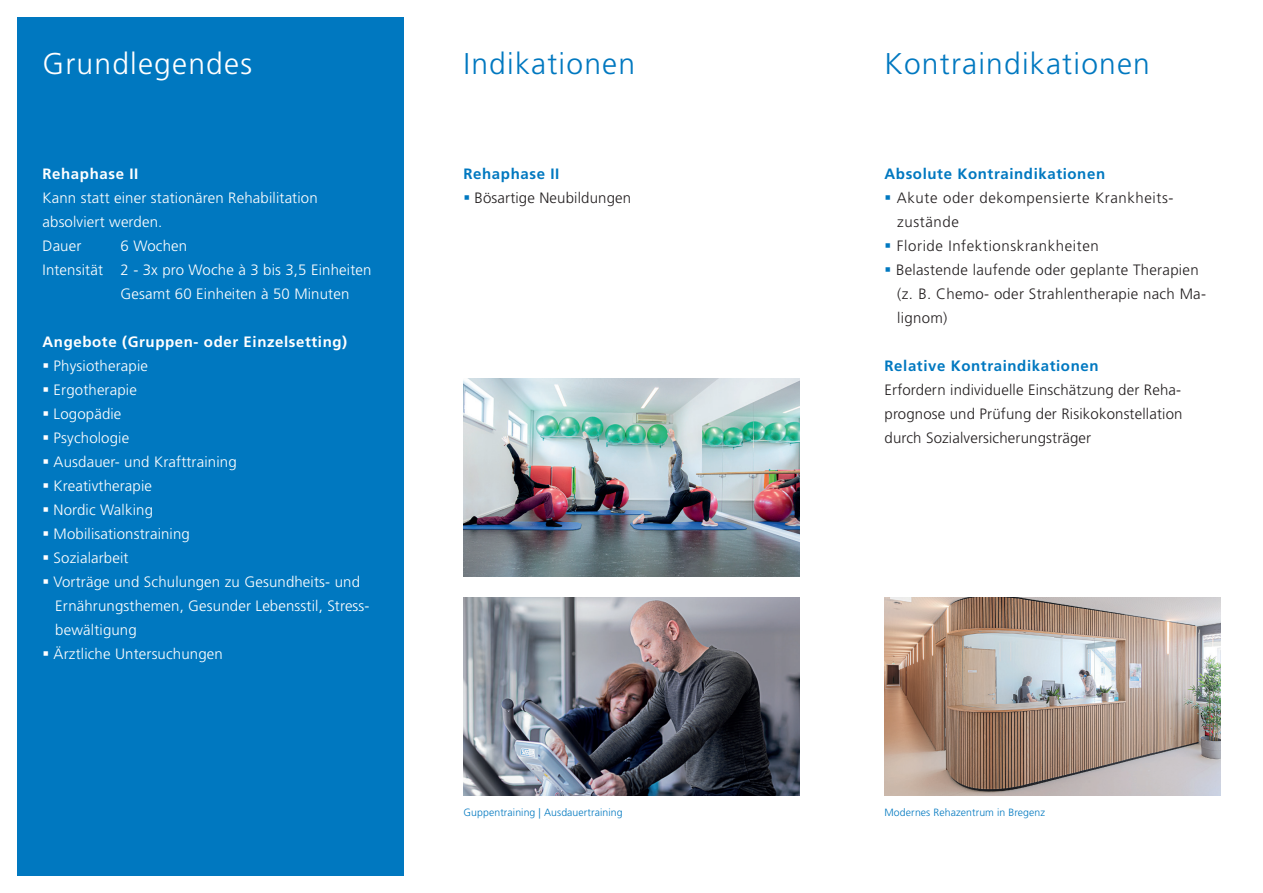
<style>
.page{position:relative;width:1263px;height:893px;background:#fff}
.page>*{position:absolute;margin:0;border:0;box-sizing:border-box;transform-origin:0 0}
.t1{font:300 30px "Frutiger";letter-spacing:.04em;color:#0078c0}
.t2{font:300 30px "Frutiger";letter-spacing:.04em;color:#fff}
.t3{font:300 15px/24px "Frutiger";letter-spacing:.01em;color:#fff}
.t4{font:300 15px/24px "Frutiger";letter-spacing:.02em;color:#231f20}
.t5{font:700 15px "Frutiger";letter-spacing:.04em;color:#0078c0}
.t6{font:700 15px "Frutiger";letter-spacing:.04em;color:#fff}
.t7{font:300 10.5px "Frutiger";letter-spacing:.01em;color:#0078c0}
</style>
<div class="page">
<div style="left:17px;top:17px;width:387px;height:859px;background:#0078c0"></div>
<img style="left:884px;top:597px;width:336px;height:198px">
<img style="left:463px;top:598px;width:336px;height:197px">
<img style="left:463px;top:379px;width:336px;height:197px">
<h1 class="t2" style="left:43px;top:47px;width:211px">Grundlegendes</h1>
<h1 class="t1" style="left:463px;top:47px;width:173px">Indikationen</h1>
<h1 class="t1" style="left:884px;top:47px;width:267px">Kontraindikationen</h1>
<p class="t6" style="left:43px;top:165px;width:97px">Rehaphase II</p>
<p class="t3" style="left:43px;top:186px;width:277px">Kann statt einer stationären Rehabilitation absolviert werden.<br>Dauer</p>
<p class="t3" style="left:121px;top:234px;width:68px">6 Wochen</p>
<p class="t3" style="left:43px;top:258px;width:330px">Intensität 2 - 3x pro Woche à 3 bis 3,5 Einheiten</p>
<p class="t3" style="left:121px;top:282px;width:230px">Gesamt 60 Einheiten à 50 Minuten</p>
<p class="t6" style="left:43px;top:333px;width:306px">Angebote (Gruppen- oder Einzelsetting)</p>
<p class="t3" style="left:54px;top:354px;width:317px">Physiotherapie<br>Ergotherapie<br>Logopädie<br>Psychologie<br>Ausdauer- und Krafttraining<br>Kreativtherapie<br>Nordic Walking<br>Mobilisationstraining<br>Sozialarbeit<br>Vorträge und Schulungen zu Gesundheits- und<br>Ernährungsthemen, Gesunder Lebensstil, Stress&shy;bewältigung<br>Ärztliche Untersuchungen</p>
<p class="t5" style="left:463px;top:165px;width:97px">Rehaphase II</p>
<p class="t4" style="left:475px;top:186px;width:158px">Bösartige Neubildungen</p>
<p class="t5" style="left:884px;top:165px;width:222px">Absolute Kontraindikationen</p>
<p class="t4" style="left:896px;top:186px;width:312px">Akute oder dekompensierte Krankheits&shy;zustände<br>Floride Infektionskrankheiten<br>Belastende laufende oder geplante Therapien (z. B. Chemo- oder Strahlentherapie nach Ma&shy;lignom)</p>
<p class="t5" style="left:884px;top:357px;width:216px">Relative Kontraindikationen</p>
<p class="t4" style="left:884px;top:378px;width:299px;text-align:justify">Erfordern individuelle Einschätzung der Reha&shy;prognose und Prüfung der Risikokonstellation durch Sozialversicherungsträger</p>
<p class="t7" style="left:463px;top:806px;width:161px">Guppentraining | Ausdauertraining</p>
<p class="t7" style="left:884px;top:806px;width:162px">Modernes Rehazentrum in Bregenz</p>
</div>
